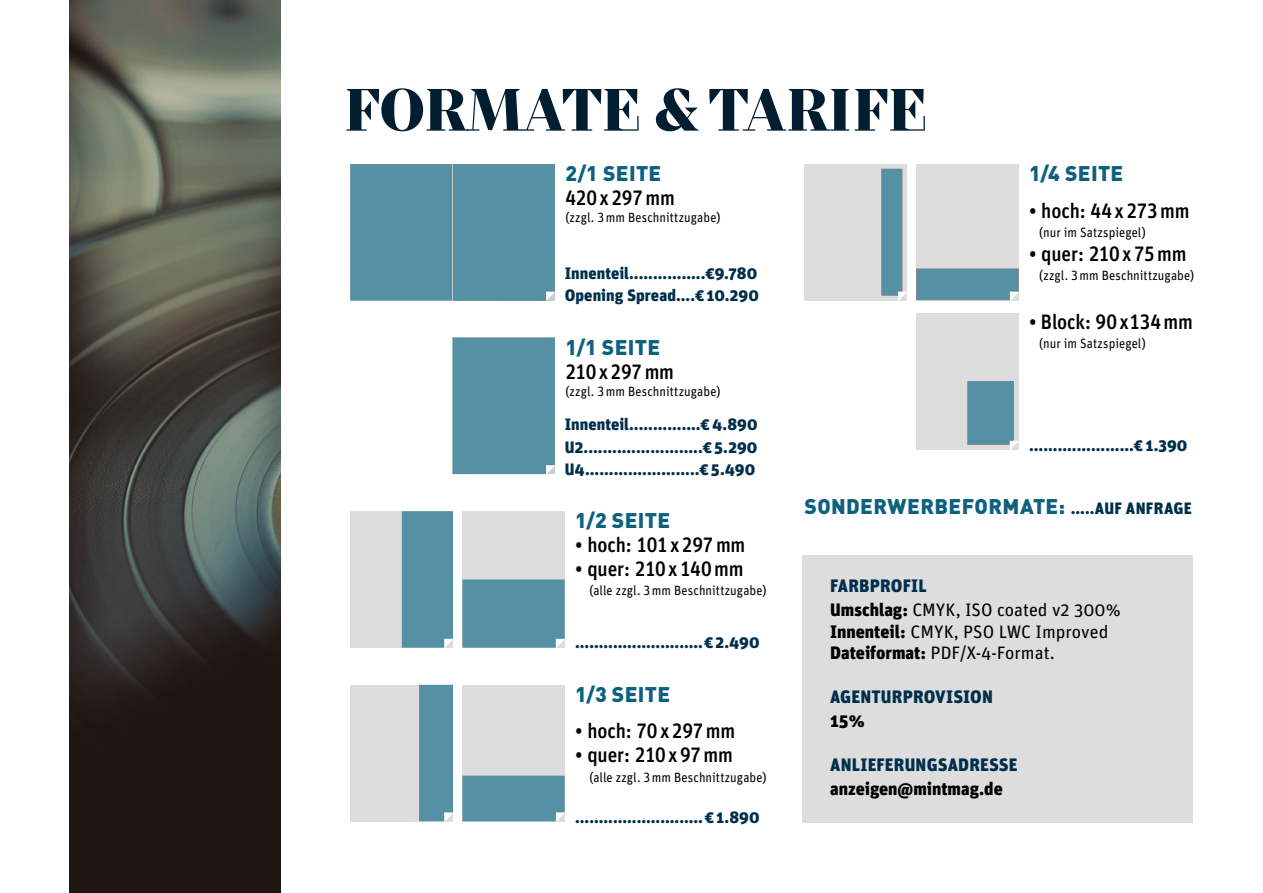
<style>
.page{position:relative;width:1263px;height:893px;background:#fff}
.page>*{position:absolute;margin:0;border:0;box-sizing:border-box;transform-origin:0 0}
.t1{font:900 64.2px "Mixta Sharp Alt";color:#001e2f}
.t2{font:900 21px "DIN Pro";letter-spacing:.015em;color:#0d617e}
.t3{font:500 20.85px "Unit Pro";letter-spacing:-.005em;color:#000;scale:.93 1}
.t4{font:18px/23.7px "Unit Pro";color:#000}
.t5{font:900 18px "Unit Pro";letter-spacing:.01em;color:#002f4c}
.t6{font:900 18px "Unit Pro";color:#000}
.t7{font:900 16.5px/22.5px "Unit Pro";letter-spacing:.005em;color:#002f4c;text-align:justify}
.t8{font:13.35px "Unit Pro";letter-spacing:.005em;color:#000;scale:.93 1}
.s1{font-family:"Unit Pro";font-size:16.5px;color:#002f4c}
.s2{font-weight:900;color:#002f4c}
.s3{font-weight:900}
</style>
<div class="page">
<div style="left:462px;top:685px;width:103px;height:136px;background:#dcdddc"></div>
<div style="left:462px;top:776px;width:103px;height:46px;background:#5690a5"></div>
<div style="left:351px;top:685px;width:102px;height:136px;background:#dcdddc"></div>
<div style="left:419px;top:685px;width:35px;height:137px;background:#5690a5"></div>
<div style="left:453px;top:338px;width:102px;height:137px;background:#5690a5"></div>
<div style="left:462px;top:511px;width:103px;height:137px;background:#dcdddc"></div>
<div style="left:462px;top:579px;width:103px;height:69px;background:#5690a5"></div>
<div style="left:351px;top:511px;width:102px;height:137px;background:#dcdddc"></div>
<div style="left:402px;top:511px;width:52px;height:137px;background:#5690a5"></div>
<div style="left:350px;top:164px;width:205px;height:137px;background:#5690a5"></div>
<div style="left:916px;top:313px;width:103px;height:137px;background:#dcdddc"></div>
<svg style="left:967px;top:381px;width:52px;height:69px"></svg>
<div style="left:805px;top:164px;width:102px;height:136px;background:#dcdddc"></div>
<svg style="left:881px;top:169px;width:26px;height:132px"></svg>
<div style="left:916px;top:164px;width:103px;height:136px;background:#dcdddc"></div>
<svg style="left:916px;top:269px;width:103px;height:32px;background:#5e93a7"></svg>
<div style="left:802px;top:555px;width:391px;height:268px;background:#dcdddc"></div>
<hr style="left:452px;top:164px;width:1px;height:136px;background:#cbcdcb">
<img style="left:70px;top:0;width:211px;height:893px">
<h1 class="t1" style="left:344px;top:72px;width:584px">FORMATE &amp; TARIFE</h1>
<p class="t2" style="left:565px;top:159px;width:97px">2/1 SEITE</p>
<p class="t3" style="left:565px;top:183px;width:119px">420x297mm</p>
<p class="t8" style="left:565px;top:208px;width:168px">(zzgl. 3mm Beschnittzugabe)</p>
<p class="t7" style="left:565px;top:260px;width:196px">Innenteil................€9.780<br>Opening Spread....€10.290</p>
<p class="t2" style="left:565px;top:333px;width:96px">1/1 SEITE</p>
<p class="t3" style="left:565px;top:356px;width:118px">210x297mm</p>
<p class="t8" style="left:565px;top:382px;width:168px">(zzgl. 3mm Beschnittzugabe)</p>
<p class="t7" style="left:565px;top:412px;width:194px">Innenteil...............€4.890<br>U2.........................€5.290<br>U4........................€5.490</p>
<p class="t2" style="left:1029px;top:159px;width:96px">1/4 SEITE</p>
<p class="t3" style="left:1029px;top:196px;width:174px">• hoch: 44x273mm</p>
<p class="t8" style="left:1039px;top:223px;width:116px">(nur im Satzspiegel)</p>
<p class="t3" style="left:1029px;top:239px;width:171px">• quer: 210x75mm</p>
<p class="t8" style="left:1039px;top:266px;width:168px">(zzgl. 3mm Beschnittzugabe)</p>
<p class="t3" style="left:1029px;top:307px;width:178px">• Block: 90x134mm</p>
<p class="t8" style="left:1039px;top:334px;width:116px">(nur im Satzspiegel)</p>
<p class="t7" style="left:1029px;top:433px;width:160px">......................€1.390</p>
<p class="t2" style="left:575px;top:506px;width:97px">1/2 SEITE</p>
<p class="t3" style="left:575px;top:530px;width:185px">• hoch: 101x297mm</p>
<p class="t3" style="left:575px;top:554px;width:183px">• quer: 210x140mm</p>
<p class="t8" style="left:589px;top:581px;width:192px">(alle zzgl. 3mm Beschnittzugabe)</p>
<p class="t7" style="left:575px;top:630px;width:186px">...........................€2.490</p>
<p class="t2" style="left:575px;top:680px;width:97px">1/3 SEITE</p>
<p class="t3" style="left:575px;top:716px;width:174px">• hoch: 70x297mm</p>
<p class="t3" style="left:575px;top:740px;width:171px">• quer: 210x97mm</p>
<p class="t8" style="left:589px;top:768px;width:192px">(alle zzgl. 3mm Beschnittzugabe)</p>
<p class="t7" style="left:575px;top:805px;width:186px">...........................€1.890</p>
<p class="t2" style="left:804px;top:492px;width:389px">SONDERWERBEFORMATE: <span class="s1">.....AUF ANFRAGE</span></p>
<p class="t4" style="left:830px;top:573px;width:292px"><span class="s2">FARBPROFIL<br></span><span class="s3">Umschlag:</span> CMYK, ISO coated v2 300%</p>
<p class="t4" style="left:830px;top:620px;width:280px;line-height:21.6px"><span class="s3">Innenteil:</span> CMYK, PSO LWC Improved<br><span class="s3">Dateiformat:</span> PDF/X-4-Format.</p>
<p class="t5" style="left:830px;top:683px;width:164px">AGENTURPROVISION</p>
<p class="t6" style="left:830px;top:707px;width:36px">15%</p>
<p class="t5" style="left:830px;top:751px;width:189px">ANLIEFERUNGSADRESSE</p>
<p class="t6" style="left:830px;top:775px;width:174px">anzeigen@mintmag.de</p>
</div>
